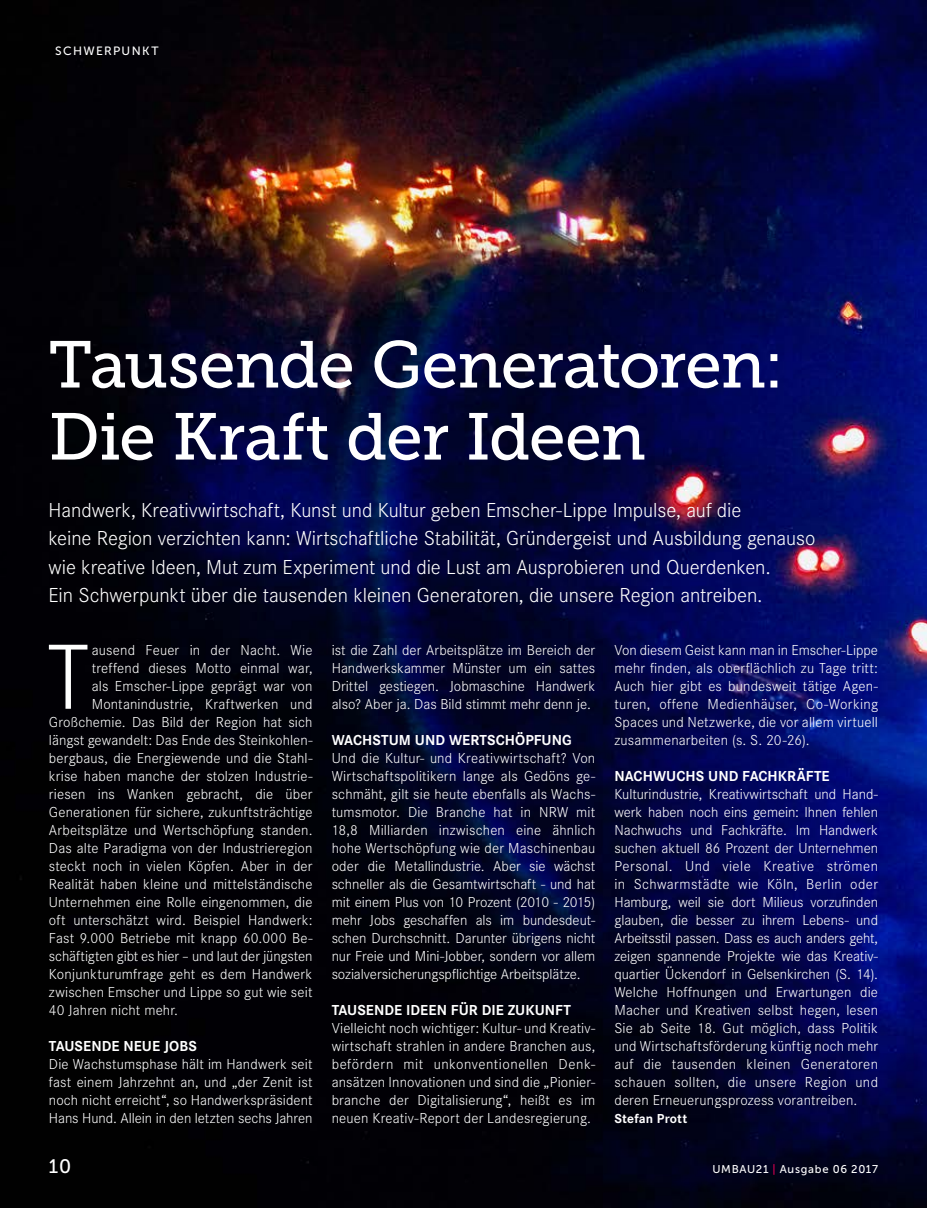
<style>
.page{position:relative;width:927px;height:1208px;background:#fff}
.page>*{position:absolute;margin:0;border:0;box-sizing:border-box;transform-origin:0 0}
.t1{font:300 96px "Corporate S";color:#fff}
.t2{font:66px/72px "Museo Slab 500";letter-spacing:-.02em;color:#fff}
.t3{font:300 21px/28.5px "Corporate S";letter-spacing:-.005em;color:#fff}
.t4{font:19.5px "Museo Slab 500";color:#fff}
.t5{font:300 15px/18px "Corporate S";letter-spacing:.01em;color:#fff;text-align:justify}
.t6{font:700 15px "Corporate S";letter-spacing:.005em;color:#fff}
.t7{font:700 13.5px "Corporate S";letter-spacing:.015em;color:#fff}
.t8{font:12px "Museo Sans 500";letter-spacing:.11em;color:#fff}
.t9{font:11.25px "Museo Sans 500";letter-spacing:.06em;color:#fff}
.s1{color:#e50051}
</style>
<div class="page">
<img style="left:0;top:0;width:927px;height:1208px">
<p class="t8" style="left:55px;top:45px;width:105px">SCHWERPUNKT</p>
<h2 class="t2" style="left:48px;top:329px;width:737px">Tausende Generatoren:<br>Die Kraft der Ideen</h2>
<p class="t3" style="left:48px;top:495px;width:768px">Handwerk, Kreativwirtschaft, Kunst und Kultur geben Emscher-Lippe Impulse, auf die<br>keine Region verzichten kann: Wirtschaftliche Stabilität, Gründergeist und Ausbildung genauso wie kreative Ideen, Mut zum Experiment und die Lust am Ausprobieren und Querdenken.<br>Ein Schwerpunkt über die tausenden kleinen Generatoren, die unsere Region antreiben.</p>
<h1 class="t1" style="left:47px;top:623px;width:45px">T</h1>
<p class="t5" style="left:92px;top:641px;width:222px">ausend Feuer in der Nacht. Wie</p>
<p class="t5" style="left:614px;top:641px;width:265px">Von diesem Geist kann man in Emscher-Lippe mehr finden, als oberflächlich zu Tage tritt:<br>Auch hier gibt es bundesweit tätige Agen&shy;turen, offene Medienhäuser, Co-Working Spaces und Netzwerke, die vor allem virtuell zusammenarbeiten (s. S. 20-26).</p>
<p class="t6" style="left:614px;top:767px;width:217px">NACHWUCHS UND FACHKRÄFTE</p>
<p class="t5" style="left:614px;top:785px;width:265px">Kulturindustrie, Kreativwirtschaft und Hand&shy;werk haben noch eins gemein: Ihnen fehlen Nachwuchs und Fachkräfte. Im Handwerk suchen aktuell 86 Prozent der Unternehmen Personal. Und viele Kreative strömen in Schwarmstädte wie Köln, Berlin oder Hamburg, weil sie dort Milieus vorzufinden glauben, die besser zu ihrem Lebens- und Arbeitsstil passen. Dass es auch anders geht, zeigen spannende Projekte wie das Kreativ&shy;quartier Ückendorf in Gelsenkirchen (S. 14).<br>Welche Hoffnungen und Erwartungen die Macher und Kreativen selbst hegen, lesen Sie ab Seite 18. Gut möglich, dass Politik und Wirtschaftsförderung künftig noch mehr auf die tausenden kleinen Generatoren schauen sollten, die unsere Region und deren Erneuerungsprozess vorantreiben.</p>
<p class="t7" style="left:614px;top:1110px;width:74px">Stefan Prott</p>
<p class="t5" style="left:332px;top:641px;width:265px">ist die Zahl der Arbeitsplätze im Bereich der Handwerkskammer Münster um ein sattes Drittel gestiegen. Jobmaschine Handwerk also? Aber ja. Das Bild stimmt mehr denn je.</p>
<p class="t6" style="left:332px;top:731px;width:242px">WACHSTUM UND WERTSCHÖPFUNG</p>
<p class="t5" style="left:332px;top:749px;width:265px">Und die Kultur- und Kreativwirtschaft? Von Wirtschaftspolitikern lange als Gedöns ge&shy;schmäht, gilt sie heute ebenfalls als Wachs&shy;tumsmotor. Die Branche hat in NRW mit 18,8 Milliarden inzwischen eine ähnlich hohe Wertschöpfung wie der Maschinenbau oder die Metallindustrie. Aber sie wächst schneller als die Gesamtwirtschaft - und hat mit einem Plus von 10 Prozent (2010 - 2015) mehr Jobs geschaffen als im bundesdeut&shy;schen Durchschnitt. Darunter übrigens nicht nur Freie und Mini-Jobber, sondern vor allem sozialversicherungspflichtige Arbeitsplätze.</p>
<p class="t6" style="left:332px;top:1001px;width:241px">TAUSENDE IDEEN FÜR DIE ZUKUNFT</p>
<p class="t5" style="left:332px;top:1019px;width:265px">Vielleicht noch wichtiger: Kultur- und Kreativ&shy;wirtschaft strahlen in andere Branchen aus, befördern mit unkonventionellen Denk&shy;ansätzen Innovationen und sind die „Pionier&shy;branche der Digitalisierung“, heißt es im neuen Kreativ-Report der Landesregierung.</p>
<p class="t5" style="left:92px;top:659px;width:222px">treffend dieses Motto einmal war,</p>
<p class="t5" style="left:92px;top:677px;width:222px">als Emscher-Lippe geprägt war von</p>
<p class="t5" style="left:92px;top:695px;width:222px">Montanindustrie, Kraftwerken und</p>
<p class="t5" style="left:49px;top:713px;width:265px">Großchemie. Das Bild der Region hat sich</p>
<p class="t5" style="left:49px;top:731px;width:265px">längst gewandelt: Das Ende des Steinkohlen-</p>
<p class="t5" style="left:49px;top:749px;width:265px">bergbaus, die Energiewende und die Stahl-</p>
<p class="t5" style="left:49px;top:767px;width:265px">krise haben manche der stolzen Industrie-</p>
<p class="t5" style="left:49px;top:785px;width:265px">riesen ins Wanken gebracht, die über</p>
<p class="t5" style="left:49px;top:803px;width:265px">Generationen für sichere, zukunftsträchtige</p>
<p class="t5" style="left:49px;top:821px;width:265px">Arbeitsplätze und Wertschöpfung standen.</p>
<p class="t5" style="left:49px;top:839px;width:265px">Das alte Paradigma von der Industrieregion</p>
<p class="t5" style="left:49px;top:857px;width:265px">steckt noch in vielen Köpfen. Aber in der</p>
<p class="t5" style="left:49px;top:875px;width:265px">Realität haben kleine und mittelständische</p>
<p class="t5" style="left:49px;top:893px;width:265px">Unternehmen eine Rolle eingenommen, die</p>
<p class="t5" style="left:49px;top:911px;width:265px">oft unterschätzt wird. Beispiel Handwerk:</p>
<p class="t5" style="left:49px;top:929px;width:265px">Fast 9.000 Betriebe mit knapp 60.000 Be-</p>
<p class="t5" style="left:49px;top:947px;width:265px">schäftigten gibt es hier – und laut der jüngsten</p>
<p class="t5" style="left:49px;top:965px;width:265px">Konjunkturumfrage geht es dem Handwerk</p>
<p class="t5" style="left:49px;top:983px;width:265px">zwischen Emscher und Lippe so gut wie seit</p>
<p class="t5" style="left:49px;top:1001px;width:131px">40 Jahren nicht mehr.</p>
<p class="t6" style="left:49px;top:1037px;width:149px">TAUSENDE NEUE JOBS</p>
<p class="t5" style="left:49px;top:1055px;width:265px">Die Wachstumsphase hält im Handwerk seit fast einem Jahrzehnt an, und „der Zenit ist noch nicht erreicht“, so Handwerkspräsident Hans Hund. Allein in den letzten sechs Jahren</p>
<h3 class="t4" style="left:49px;top:1155px;width:24px">10</h3>
<p class="t9" style="left:712px;top:1163px;width:167px">UMBAU21 <span class="s1">|</span> Ausgabe 06 2017</p>
</div>
